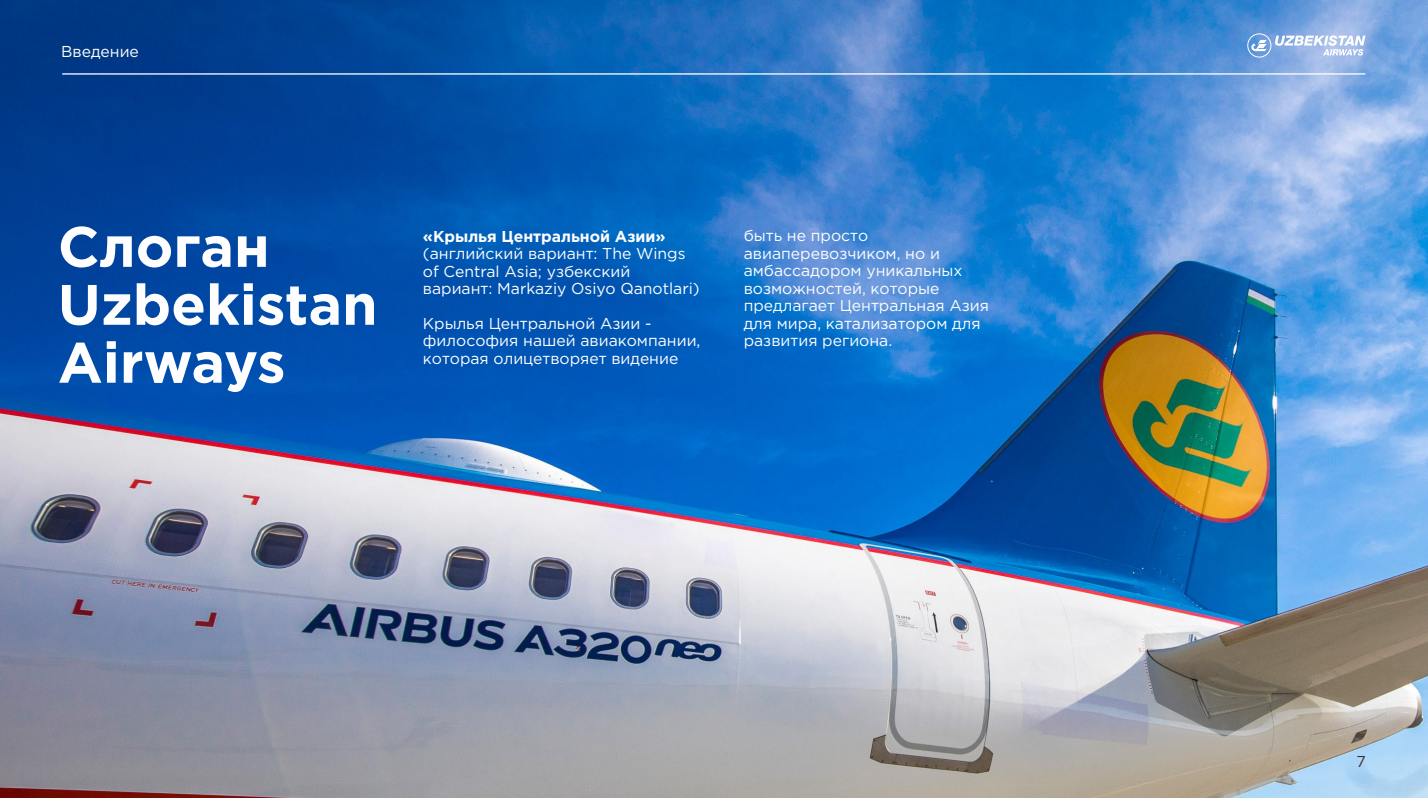
<style>
.page{position:relative;width:1428px;height:798px;background:#fff}
.page>*{position:absolute;margin:0;border:0;box-sizing:border-box;transform-origin:0 0}
.t1{font:700 56.88px/57.9px "Gotham Pro";color:#fefefe}
.t2{font:15.75px/17.4px "Gotham Pro";color:#fefefe}
.t3{font:700 15.75px "Gotham Pro";color:#fefefe}
.t4{font:15.75px "Gotham Pro";color:#373435}
</style>
<div class="page">
<img style="left:0;top:0;width:1428px;height:798px">
<hr style="left:62px;top:73px;width:1303px;height:2px;background:#fefefe">
<svg style="left:1247px;top:33px;width:118px;height:25px"></svg>
<p class="t2" style="left:61px;top:44px;width:79px">Введение</p>
<h1 class="t1" style="left:58px;top:222px;width:321px">Слоган<br>Uzbekistan<br>Airways</h1>
<p class="t3" style="left:423px;top:230px;width:244px">«Крылья Центральной Азии»</p>
<p class="t2" style="left:423px;top:246px;width:278px">(английский вариант: The Wings of Central Asia; узбекский вариант: Markaziy Osiyo Qanotlari)</p>
<p class="t2" style="left:423px;top:316px;width:279px">Крылья Центральной Азии - философия нашей авиакомпании, которая олицетворяет видение</p>
<p class="t2" style="left:744px;top:228px;width:247px">быть не просто авиаперевозчиком, но и амбассадором уникальных возможностей, которые предлагает Центральная Азия для мира, катализатором для развития региона.</p>
<p class="t4" style="left:1356px;top:756px;width:11px">7</p>
</div>
